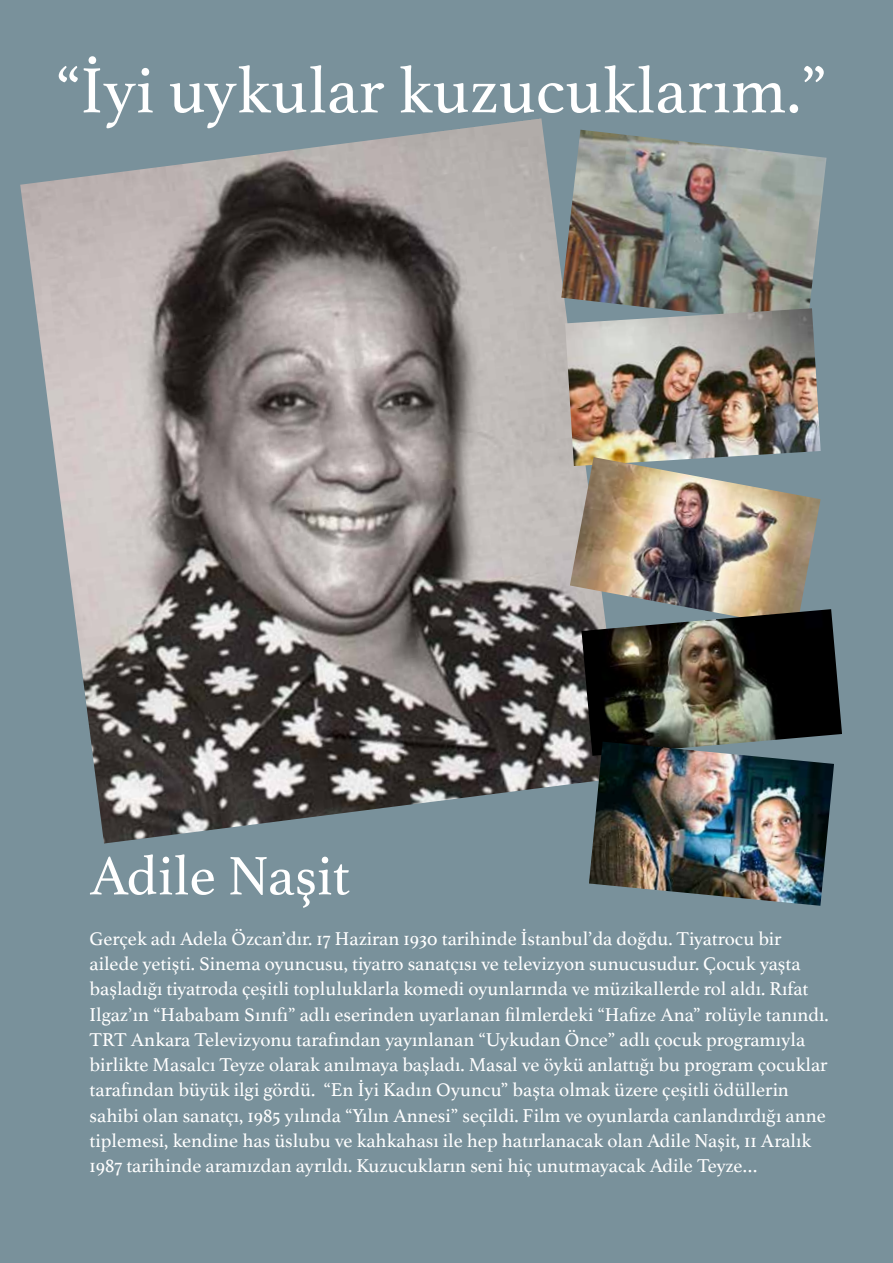
<style>
.page{position:relative;width:893px;height:1263px;background:#79919b}
.page>*{position:absolute;margin:0;border:0;box-sizing:border-box;transform-origin:0 0}
.t1{font:67.05px "Athelas";color:#fff}
.t2{font:57px "Athelas";color:#fff}
.t3{font:19.5px/25.2px "Athelas";color:#fff}
</style>
<div class="page">
<img style="left:20px;top:118px;width:569px;height:725px">
<img style="left:561px;top:130px;width:265px;height:196px">
<img style="left:565px;top:308px;width:256px;height:158px">
<img style="left:570px;top:457px;width:251px;height:171px">
<img style="left:581px;top:609px;width:261px;height:147px">
<img style="left:589px;top:742px;width:245px;height:164px">
<h1 class="t1" style="left:55px;top:37px;width:773px">“İyi uykular kuzucuklarım.”</h1>
<h2 class="t2" style="left:90px;top:830px;width:262px">Adile Naşit</h2>
<p class="t3" style="left:90px;top:925px;width:740px">Gerçek adı Adela Özcan’dır. 17 Haziran 1930 tarihinde İstanbul’da doğdu. Tiyatrocu bir ailede yetişti. Sinema oyuncusu, tiyatro sanatçısı ve televizyon sunucusudur. Çocuk yaşta başladığı tiyatroda çeşitli topluluklarla komedi oyunlarında ve müzikallerde rol aldı. Rıfat Ilgaz’ın “Hababam Sınıfı” adlı eserinden uyarlanan filmlerdeki “Hafize Ana” rolüyle tanındı.<br>TRT Ankara Televizyonu tarafından yayınlanan “Uykudan Önce” adlı çocuk programıyla birlikte Masalcı Teyze olarak anılmaya başladı. Masal ve öykü anlattığı bu program çocuklar tarafından büyük ilgi gördü. “En İyi Kadın Oyuncu” başta olmak üzere çeşitli ödüllerin sahibi olan sanatçı, 1985 yılında “Yılın Annesi” seçildi. Film ve oyunlarda canlandırdığı anne tiplemesi, kendine has üslubu ve kahkahası ile hep hatırlanacak olan Adile Naşit, 11 Aralık 1987 tarihinde aramızdan ayrıldı. Kuzucukların seni hiç unutmayacak Adile Teyze…</p>
</div>
